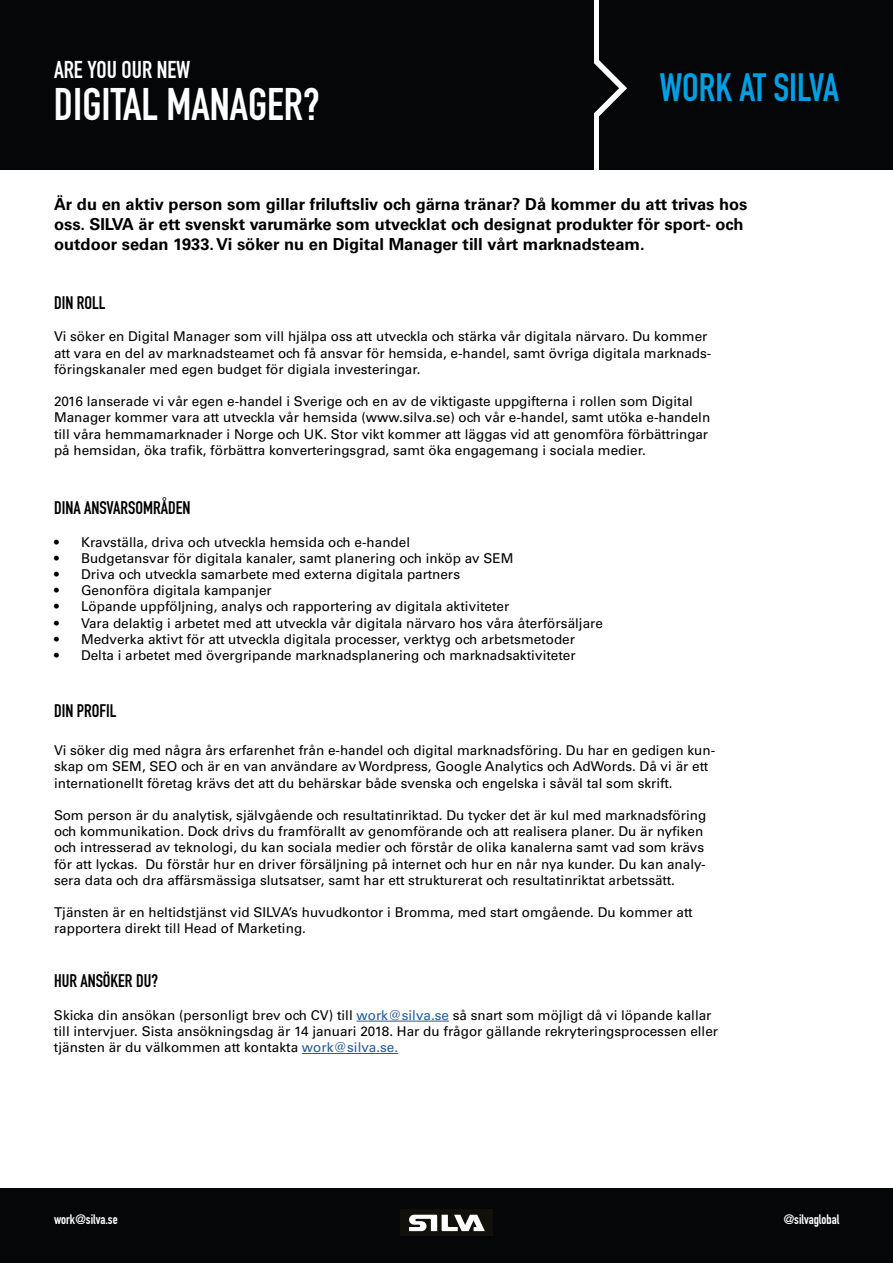
<style>
.page{position:relative;width:893px;height:1263px;background:#fff}
.page>*{position:absolute;margin:0;border:0;box-sizing:border-box;transform-origin:0 0}
.t1{font:45px "DIN Engschrift Std";color:#fff}
.t2{font:39px "DIN Engschrift Std";letter-spacing:-.005em;color:#009fe3}
.t3{font:24px "DIN Engschrift Std";color:#fff}
.t4{font:18px "DIN Engschrift Std";color:#000}
.t5{font:700 16.5px/19.8px "Univers";color:#000}
.t6{font:13.5px/16.2px "Univers";color:#000}
.t7{font:13.5px "DIN Engschrift Std";color:#fff}
.s1{color:#275b9b}
</style>
<div class="page">
<div style="left:0;top:1188px;width:893px;height:75px;background:#040607"></div>
<div style="left:600px;top:0;width:293px;height:170px;background:#040607"></div>
<svg style="left:593px;top:37px;width:34px;height:102px"></svg>
<div style="left:0;top:0;width:593px;height:170px;background:#040607"></div>
<div style="left:400px;top:1209px;width:93px;height:26px;background:#12100b"></div>
<svg style="left:409px;top:1215px;width:76px;height:16px"></svg>
<hr style="left:357px;top:1021px;width:92px;height:1px;background:#275b9b">
<hr style="left:302px;top:1053px;width:96px;height:1px;background:#275b9b">
<h3 class="t3" style="left:54px;top:55px;width:138px">ARE YOU OUR NEW</h3>
<h1 class="t1" style="left:54px;top:77px;width:267px">DIGITAL MANAGER?</h1>
<h2 class="t2" style="left:660px;top:64px;width:181px">WORK AT SILVA</h2>
<p class="t5" style="left:54px;top:195px;width:695px">Är du en aktiv person som gillar friluftsliv och gärna tränar? Då kommer du att trivas hos oss. SILVA är ett svenskt varumärke som utvecklat och designat produkter för sport- och outdoor sedan 1933. Vi söker nu en Digital Manager till vårt marknadsteam.</p>
<h3 class="t4" style="left:54px;top:292px;width:53px">DIN ROLL</h3>
<p class="t6" style="left:54px;top:329px;width:659px">Vi söker en Digital Manager som vill hjälpa oss att utveckla och stärka vår digitala närvaro. Du kommer att vara en del av marknadsteamet och få ansvar för hemsida, e-handel, samt övriga digitala marknads&shy;föringskanaler med egen budget för digiala investeringar.</p>
<p class="t6" style="left:54px;top:393px;width:658px">2016 lanserade vi vår egen e-handel i Sverige och en av de viktigaste uppgifterna i rollen som Digital Manager kommer vara att utveckla vår hemsida (www.silva.se) och vår e-handel, samt utöka e-handeln till våra hemmamarknader i Norge och UK. Stor vikt kommer att läggas vid att genomföra förbättringar på hemsidan, öka trafik, förbättra konverteringsgrad, samt öka engagemang i sociala medier.</p>
<h3 class="t4" style="left:54px;top:497px;width:138px">DINA ANSVARSOMRÅDEN</h3>
<p class="t6" style="left:54px;top:534px;width:358px">• Kravställa, driva och utveckla hemsida och e-handel</p>
<p class="t6" style="left:54px;top:550px;width:461px">• Budgetansvar för digitala kanaler, samt planering och inköp av SEM</p>
<p class="t6" style="left:54px;top:566px;width:408px">• Driva och utveckla samarbete med externa digitala partners</p>
<p class="t6" style="left:54px;top:582px;width:219px">• Genonföra digitala kampanjer</p>
<p class="t6" style="left:54px;top:599px;width:457px">• Löpande uppföljning, analys och rapportering av digitala aktiviteter</p>
<p class="t6" style="left:54px;top:615px;width:550px">• Vara delaktig i arbetet med att utveckla vår digitala närvaro hos våra återförsäljare</p>
<p class="t6" style="left:54px;top:631px;width:522px">• Medverka aktivt för att utveckla digitala processer, verktyg och arbetsmetoder</p>
<p class="t6" style="left:54px;top:647px;width:523px">• Delta i arbetet med övergripande marknadsplanering och marknadsaktiviteter</p>
<h3 class="t4" style="left:54px;top:700px;width:64px">DIN PROFIL</h3>
<p class="t6" style="left:54px;top:742px;width:663px">Vi söker dig med några års erfarenhet från e-handel och digital marknadsföring. Du har en gedigen kun&shy;skap om SEM, SEO och är en van användare av Wordpress, Google Analytics och AdWords. Då vi är ett internationellt företag krävs det att du behärskar både svenska och engelska i såväl tal som skrift.</p>
<p class="t6" style="left:54px;top:807px;width:654px">Som person är du analytisk, självgående och resultatinriktad. Du tycker det är kul med marknadsföring och kommunikation. Dock drivs du framförallt av genomförande och att realisera planer. Du är nyfiken och intresserad av teknologi, du kan sociala medier och förstår de olika kanalerna samt vad som krävs för att lyckas. Du förstår hur en driver försäljning på internet och hur en når nya kunder. Du kan analy&shy;sera data och dra affärsmässiga slutsatser, samt har ett strukturerat och resultatinriktat arbetssätt.</p>
<p class="t6" style="left:54px;top:904px;width:640px">Tjänsten är en heltidstjänst vid SILVA’s huvudkontor i Bromma, med start omgående. Du kommer att rapportera direkt till Head of Marketing.</p>
<h3 class="t4" style="left:54px;top:970px;width:105px">HUR ANSÖKER DU?</h3>
<p class="t6" style="left:54px;top:1007px;width:666px">Skicka din ansökan (personligt brev och CV) till <span class="s1">work@silva.se</span> så snart som möjligt då vi löpande kallar till intervjuer. Sista ansökningsdag är 14 januari 2018. Har du frågor gällande rekryteringsprocessen eller tjänsten är du välkommen att kontakta <span class="s1">work@silva.se.</span></p>
<p class="t7" style="left:54px;top:1211px;width:65px">work@silva.se</p>
<p class="t7" style="left:783px;top:1211px;width:57px">@silvaglobal</p>
</div>
